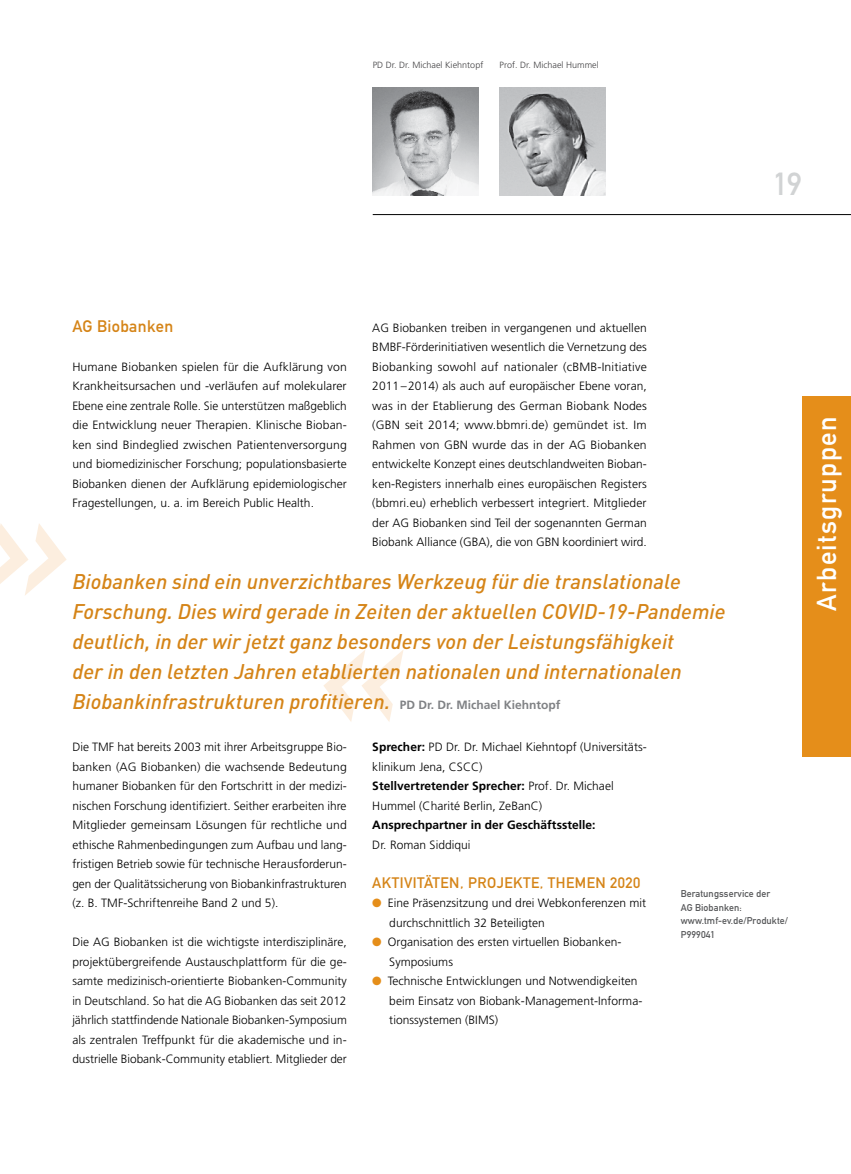
<style>
.page{position:relative;width:851px;height:1174px;background:#fff}
.page>*{position:absolute;margin:0;border:0;box-sizing:border-box;transform-origin:0 0}
.t1{font:italic 500 158.7px "DIN";color:#fceedf}
.t2{font:31.5px "DIN Mittelschrift Std";color:#d1d3d4}
.t3{font:27px "DIN Mittelschrift Std";letter-spacing:.05em;color:#fff}
.t4{font:italic 500 21px/30px "DIN";color:#d58417}
.t5{font:16.5px "DIN Mittelschrift Std";letter-spacing:.015em;color:#d58417}
.t6{font:15px "DIN Mittelschrift Std";letter-spacing:.03em;color:#d58417}
.t7{font:300 12px/19.5px "Frutiger LT Std";letter-spacing:.005em;color:#000;text-align:justify}
.t8{font:700 12px "Frutiger LT Std";letter-spacing:.005em;color:#000}
.t9{font:9.75px/13.5px "DIN Mittelschrift Std";letter-spacing:.01em;color:#58595b}
.t10{font:300 9px "Frutiger LT Std";letter-spacing:.005em;color:#414042}
.s1{font-family:"Frutiger LT Std";font-weight:700;font-style:normal;font-size:12px;color:#808285}
.s2{font-weight:700}
.s3{color:#e58e1a}
</style>
<div class="page">
<svg style="left:323px;top:650px;width:80px;height:72px"></svg>
<hr style="left:372px;top:214px;width:478px;height:1px;background:#000">
<div style="left:802px;top:396px;width:48px;height:360px;background:#e58e1a"></div>
<img style="left:499px;top:88px;width:106px;height:107px">
<img style="left:372px;top:88px;width:106px;height:107px">
<p class="t10" style="left:372px;top:60px;width:112px">PD Dr. Dr. Michael Kiehntopf</p>
<p class="t10" style="left:499px;top:60px;width:101px">Prof. Dr. Michael Hummel</p>
<h2 class="t2" style="left:773px;top:165px;width:30px">19</h2>
<h3 class="t5" style="left:72px;top:316px;width:102px">AG Biobanken</h3>
<p class="t7" style="left:72px;top:357px;width:276px">Humane Biobanken spielen für die Aufklärung von Krankheitsursachen und -verläufen auf molekularer Ebene eine zentrale Rolle. Sie unterstützen maßgeblich die Entwicklung neuer Therapien. Klinische Bioban&shy;ken sind Bindeglied zwischen Patientenversorgung und biomedizinischer Forschung; populationsbasierte Biobanken dienen der Aufklärung epidemiologischer Fragestellungen, u. a. im Bereich Public Health.</p>
<p class="t7" style="left:372px;top:318px;width:276px">AG Biobanken treiben in vergangenen und aktuellen BMBF-Förderinitiativen wesentlich die Vernetzung des Biobanking sowohl auf nationaler (cBMB-Initiative 2011–2014) als auch auf europäischer Ebene voran, was in der Etablierung des German Biobank Nodes (GBN seit 2014; www.bbmri.de) gemündet ist. Im Rahmen von GBN wurde das in der AG Biobanken entwickelte Konzept eines deutschlandweiten Bioban&shy;ken-Registers innerhalb eines europäischen Registers (bbmri.eu) erheblich verbessert integriert. Mitglieder der AG Biobanken sind Teil der sogenannten German Biobank Alliance (GBA), die von GBN koordiniert wird.</p>
<h1 class="t1" style="left:-18px;top:444px;width:91px">»</h1>
<p class="t4" style="left:72px;top:566px;width:654px">Biobanken sind ein unverzichtbares Werkzeug für die translationale Forschung. Dies wird gerade in Zeiten der aktuellen COVID-19-Pandemie deutlich, in der wir jetzt ganz besonders von der Leistungsfähigkeit<br>der in den letzten Jahren etablierten nationalen und internationalen Biobankinfrastrukturen profitieren. <span class="s1">PD Dr. Dr. Michael Kiehntopf</span></p>
<p class="t7" style="left:72px;top:737px;width:276px">Die TMF hat bereits 2003 mit ihrer Arbeitsgruppe Bio&shy;banken (AG Biobanken) die wachsende Bedeutung humaner Biobanken für den Fortschritt in der medizi&shy;nischen Forschung identifiziert. Seither erarbeiten ihre Mitglieder gemeinsam Lösungen für rechtliche und ethische Rahmenbedingungen zum Aufbau und lang&shy;fristigen Betrieb sowie für technische Herausforderun&shy;gen der Qualitätssicherung von Biobankinfrastrukturen (z. B. TMF-Schriftenreihe Band 2 und 5).</p>
<p class="t7" style="left:72px;top:932px;width:276px">Die AG Biobanken ist die wichtigste interdisziplinäre, projektübergreifende Austauschplattform für die ge&shy;samte medizinisch-orientierte Biobanken-Community in Deutschland. So hat die AG Biobanken das seit 2012 jährlich stattfindende Nationale Biobanken-Symposium als zentralen Treffpunkt für die akademische und in&shy;dustrielle Biobank-Community etabliert. Mitglieder der</p>
<p class="t7" style="left:372px;top:737px;width:276px;text-align:left"><span class="s2">Sprecher:</span> PD Dr. Dr. Michael Kiehntopf (Universitäts&shy;klinikum Jena, CSCC)<br><span class="s2">Stellvertretender Sprecher:</span> Prof. Dr. Michael Hummel (Charité Berlin, ZeBanC)</p>
<p class="t8" style="left:372px;top:818px;width:225px">Ansprechpartner in der Geschäftsstelle:</p>
<p class="t7" style="left:372px;top:835px;width:100px">Dr. Roman Siddiqui</p>
<p class="t6" style="left:372px;top:873px;width:269px">Aktivitäten, Proj ekte, Themen 2020</p>
<p class="t7" style="left:389px;top:893px;width:258px;text-indent:-17px"><span class="s3">●</span> Eine Präsenzsitzung und drei Webkonferenzen mit durchschnittlich 32 Beteiligten</p>
<p class="t7" style="left:389px;top:932px;width:233px;text-indent:-17px"><span class="s3">●</span> Organisation des ersten virtuellen Biobanken-<br>Symposiums</p>
<p class="t7" style="left:389px;top:971px;width:254px;text-align:left;text-indent:-17px"><span class="s3">●</span> Technische Entwicklungen und Notwendigkeiten beim Einsatz von Biobank-Management-Informa&shy;tionssystemen (BIMS)</p>
<p class="t9" style="left:680px;top:887px;width:109px">Beratungsservice der<br>AG Biobanken: www.tmf-ev.de/Produkte/<br>P999041</p>
<h3 class="t3" style="left:810px;top:610px;width:195px;rotate:-90deg">Arbeitsgruppen</h3>
</div>
